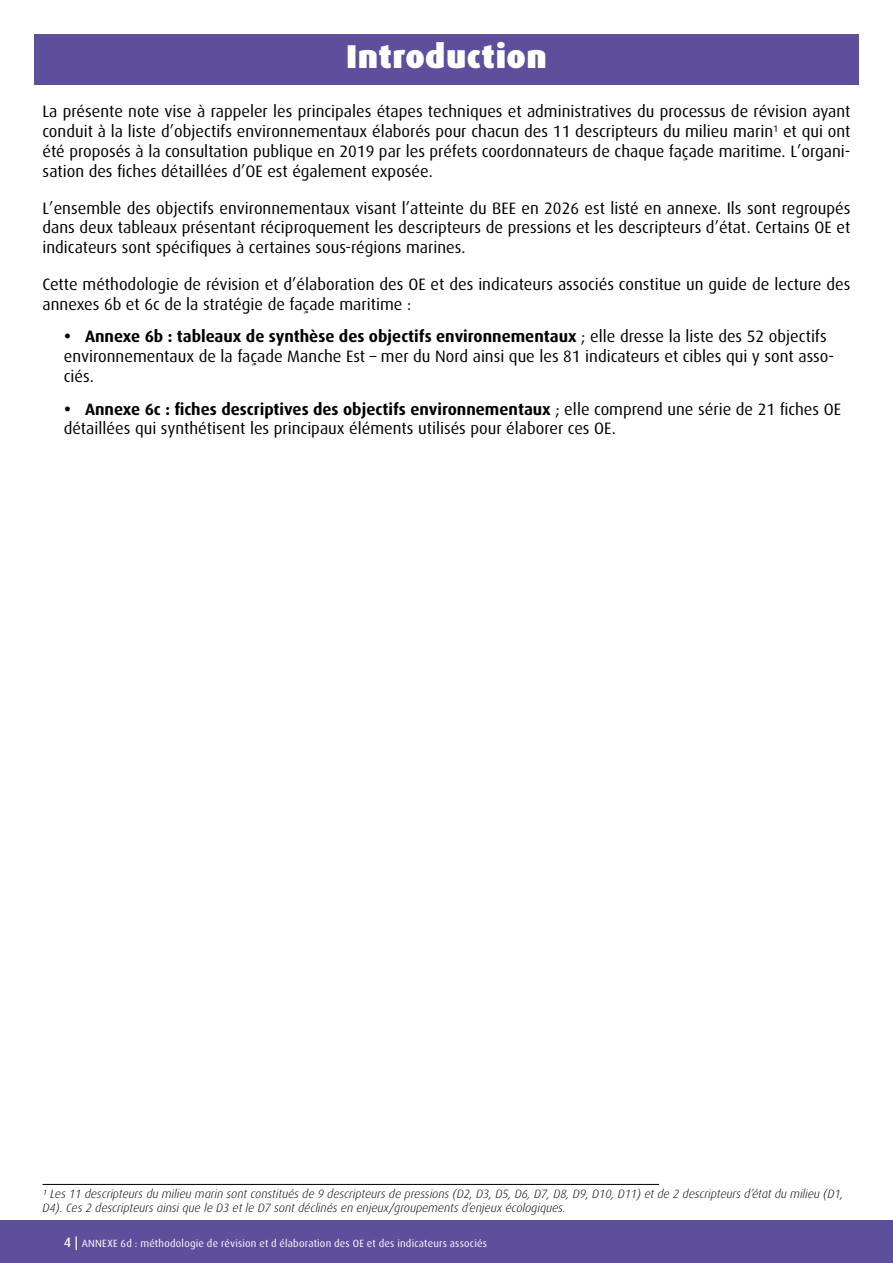
<style>
.page{position:relative;width:893px;height:1263px;background:#fff}
.page>*{position:absolute;margin:0;border:0;box-sizing:border-box;transform-origin:0 0}
.t1{font:900 33px "Dax OT";letter-spacing:.015em;color:#fff}
.t2{font:16.5px/19.8px "Dax OT";color:#000}
.t3{font:italic 300 12px/14.4px "Dax OT";color:#000}
.t4{font:10.5px "Dax OT";letter-spacing:.02em;color:#fff}
.s1{font-family:"Dax";font-weight:700}
.s2{font-weight:500;font-size:13.5px}
</style>
<div class="page">
<div style="left:0;top:1220px;width:893px;height:43px;background:#5e4f9c"></div>
<hr style="left:43px;top:1184px;width:616px;height:1px;background:#000">
<div style="left:34px;top:34px;width:825px;height:50px;background:#5e4f9c"></div>
<p class="t1" style="left:346px;top:37px;width:202px">Introduction</p>
<p class="t2" style="left:43px;top:102px;width:809px;text-align:justify">La présente note vise à rappeler les principales étapes techniques et administratives du processus de révision ayant conduit à la liste d’objectifs environnementaux élaborés pour chacun des 11 descripteurs du milieu marin<sup>1</sup> et qui ont été proposés à la consultation publique en 2019 par les préfets coordonnateurs de chaque façade maritime. L’organi&shy;sation des fches détaillées d’OE est également exposée.</p>
<p class="t2" style="left:43px;top:198px;width:809px;text-align:justify">L’ensemble des objectifs environnementaux visant l’atteinte du BEE en 2026 est listé en annexe. Ils sont regroupés dans deux tableaux présentant réciproquement les descripteurs de pressions et les descripteurs d’état. Certains OE et indicateurs sont spécifques à certaines sous-régions marines.</p>
<p class="t2" style="left:43px;top:275px;width:809px">Cette méthodologie de révision et d’élaboration des OE et des indicateurs associés constitue un guide de lecture des annexes 6b et 6c de la stratégie de façade maritime :</p>
<p class="t2" style="left:64px;top:327px;width:772px;text-indent:21px"><span class="s1">Annexe 6b : tableaux de synthèse des objectifs environnementaux</span> ; elle dresse la liste des 52 objectifs environnementaux de la façade Manche Est – mer du Nord ainsi que les 81 indicateurs et cibles qui y sont asso&shy;ciés.</p>
<p class="t2" style="left:64px;top:399px;width:779px;text-indent:21px"><span class="s1">Annexe 6c : fches descriptives des objectifs environnementaux</span> ; elle comprend une série de 21 fches OE détaillées qui synthétisent les principaux éléments utilisés pour élaborer ces OE.</p>
<p class="t3" style="left:43px;top:1186px;width:802px">¹ Les 11 descripteurs du milieu marin sont constitués de 9 descripteurs de pressions (D2, D3, D5, D6, D7, D8, D9, D10, D11) et de 2 descripteurs d’état du milieu (D1,<br>D4). Ces 2 descripteurs ainsi que le D3 et le D7 sont déclinés en enjeux/groupements d’enjeux écologiques.</p>
<p class="t4" style="left:64px;top:1237px;width:425px"><span class="s2">4 |</span> ANNEXE 6d : méthodologie de révision et d élaboration des OE et des indicateurs associés</p>
</div>
